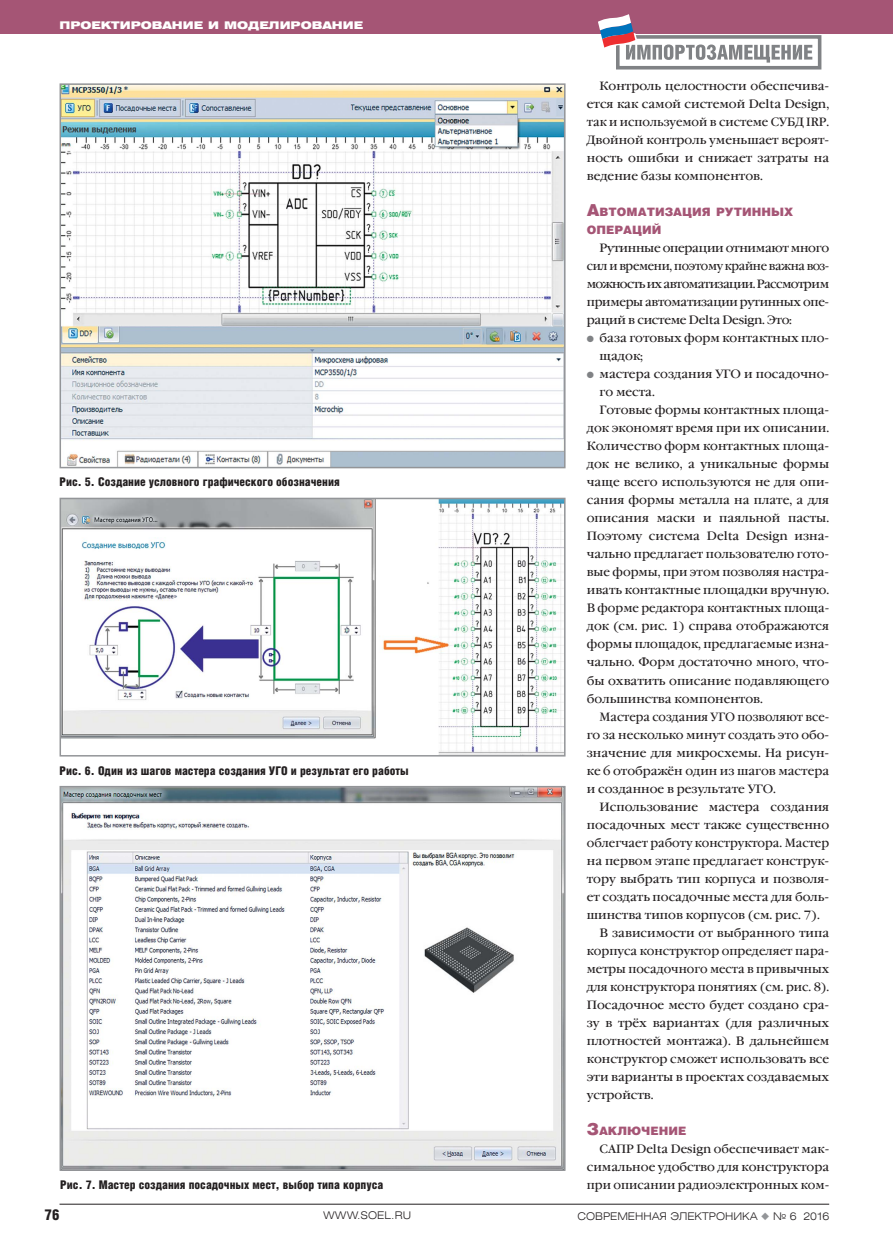
<style>
.page{position:relative;width:893px;height:1251px;background:#fff}
.page>*{position:absolute;margin:0;border:0;box-sizing:border-box;transform-origin:0 0}
.t1{font:15px "Helios Cond Black C";color:#231f20}
.t2{font:12px/18px "Garamond Book C";color:#231f20;text-align:justify}
.t3{font:12px "Helios Cond Black C";color:#231f20}
.t4{font:12px "Garamond Book C";color:#231f20;scale:.95 1}
.t5{font:12px "Garamond Book C";color:#231f20;scale:.96 1}
.t6{font:11.55px/18px "Helios Black C";color:#a55575}
.t7{font:10.5px "Helios Ext Light C";color:#231f20}
.t8{font:10.5px "Helios Ext Black C";color:#fff}
.s1{font-size:16.5px}
.s2{color:#808285}
.s3{color:#939598}
</style>
<div class="page">
<div style="left:0;top:0;width:893px;height:34px;background:#a55575"></div>
<hr style="left:60px;top:1203px;width:769px;height:1px;background:#231f20">
<div style="left:616px;top:35px;width:205px;height:34px;border:4px solid #808285"></div>
<svg style="left:598px;top:14px;width:214px;height:49px"></svg>
<img style="left:63px;top:86px;width:500px;height:379px">
<div style="left:60px;top:83px;width:506px;height:385px;border:2px solid #939598"></div>
<img style="left:63px;top:500px;width:500px;height:253px">
<div style="left:60px;top:497px;width:506px;height:259px;border:2px solid #939598"></div>
<img style="left:63px;top:788px;width:500px;height:379px">
<div style="left:60px;top:785px;width:506px;height:385px;border:2px solid #939598"></div>
<p class="t8" style="left:60px;top:21px;width:305px">ПРОЕКТИРОВАНИЕ И МОДЕЛИРОВАНИЕ</p>
<p class="t3" style="left:60px;top:477px;width:282px">Рис. 5. Создание условного графического обозначения</p>
<p class="t3" style="left:60px;top:765px;width:351px">Рис. 6. Один из шагов мастера создания УГО и результат его работы</p>
<p class="t2" style="left:587px;top:78px;width:244px;text-indent:13px">Контроль целостности обеспечива&shy;ется как самой системой Delta Design, так и используемой в системе СУБД IRP.<br>Двойной контроль уменьшает вероят&shy;ность ошибки и снижает затраты на ведение базы компонентов.</p>
<p class="t6" style="left:587px;top:204px;width:208px"><span class="s1">А</span>ВТОМАТИЗАЦИЯ РУТИННЫХ<br>ОПЕРАЦИЙ</p>
<p class="t2" style="left:587px;top:240px;width:244px;text-indent:13px">Рутинные операции отнимают много сил и времени, поэтому крайне важна воз&shy;можность их автоматизации. Рассмот рим примеры автоматизации рутинных опе&shy;раций в системе Delta Design. Это:</p>
<p class="t2" style="left:600px;top:330px;width:231px;text-indent:-13px"><span class="s2">●</span> база готовых форм контактных пло&shy;щадок;</p>
<p class="t2" style="left:587px;top:366px;width:244px"><span class="s2">●</span> мастера создания УГО и посадочно-</p>
<p class="t2" style="left:600px;top:384px;width:57px">го места.</p>
<p class="t2" style="left:600px;top:402px;width:231px">Готовые формы контактных площа-</p>
<p class="t2" style="left:587px;top:420px;width:244px">док экономят время при их описании.</p>
<p class="t2" style="left:587px;top:438px;width:244px">Количество форм контактных площа-</p>
<p class="t2" style="left:587px;top:456px;width:244px">док не велико, а уникальные формы</p>
<p class="t2" style="left:587px;top:474px;width:244px">чаще всего используются не для опи-</p>
<p class="t2" style="left:587px;top:492px;width:244px">сания формы металла на плате, а для</p>
<p class="t2" style="left:587px;top:510px;width:244px">описания маски и паяльной пасты.</p>
<p class="t2" style="left:587px;top:528px;width:244px">По этому система Delta Design изна-</p>
<p class="t2" style="left:587px;top:546px;width:244px">чально предлагает пользователю гото-</p>
<p class="t2" style="left:587px;top:564px;width:244px">вые формы, при этом позволяя настра-</p>
<p class="t2" style="left:587px;top:582px;width:244px">ивать контактные площадки вручную.</p>
<p class="t2" style="left:587px;top:600px;width:244px">В форме редактора контактных площа-</p>
<p class="t2" style="left:587px;top:618px;width:244px">док (см. рис. 1) справа отображаются</p>
<p class="t2" style="left:587px;top:636px;width:244px">формы площадок, предлагаемые изна-</p>
<p class="t2" style="left:587px;top:654px;width:244px">чально. Форм достаточно много, что-</p>
<p class="t2" style="left:587px;top:672px;width:244px">бы охватить описание подавляющего</p>
<p class="t2" style="left:587px;top:690px;width:178px">большинства компонентов.</p>
<p class="t4" style="left:600px;top:711px;width:243px">Мастера создания УГО позволяют все-</p>
<p class="t2" style="left:587px;top:726px;width:244px">го за несколько минут создать это обо-</p>
<p class="t2" style="left:587px;top:744px;width:244px">значение для микросхемы. На рисун-</p>
<p class="t2" style="left:587px;top:762px;width:244px">ке 6 отображён один из шагов мастера</p>
<p class="t2" style="left:587px;top:780px;width:191px">и созданное в результате УГО.</p>
<p class="t2" style="left:600px;top:798px;width:231px">Использование мастера создания</p>
<p class="t2" style="left:587px;top:816px;width:244px">посадочных мест также существенно</p>
<p class="t2" style="left:587px;top:834px;width:244px">облегчает работу конструктора. Мастер</p>
<p class="t2" style="left:587px;top:852px;width:244px">на первом этапе предлагает конструк-</p>
<p class="t2" style="left:587px;top:870px;width:244px">тору выбрать тип корпуса и позволя-</p>
<p class="t2" style="left:587px;top:888px;width:244px">ет создать посадочные места для боль-</p>
<p class="t2" style="left:587px;top:906px;width:235px">шинства типов корпусов (см. рис. 7).</p>
<p class="t2" style="left:600px;top:924px;width:231px">В зависимости от выбранного типа</p>
<p class="t2" style="left:587px;top:942px;width:244px">корпуса конструктор определяет пара-</p>
<p class="t5" style="left:587px;top:963px;width:254px">метры посадочного места в привычных</p>
<p class="t2" style="left:587px;top:978px;width:244px">для конструктора понятиях (см. рис. 8).</p>
<p class="t2" style="left:587px;top:996px;width:244px">Посадочное место будет создано сра-</p>
<p class="t2" style="left:587px;top:1014px;width:244px">зу в трёх вариантах (для различных</p>
<p class="t2" style="left:587px;top:1032px;width:244px">плотностей монтажа). В дальнейшем</p>
<p class="t2" style="left:587px;top:1050px;width:244px">конструктор сможет использовать все</p>
<p class="t2" style="left:587px;top:1068px;width:244px">эти варианты в проектах создаваемых</p>
<p class="t2" style="left:587px;top:1086px;width:68px">устройств.</p>
<p class="t6" style="left:587px;top:1122px;width:101px"><span class="s1">З</span>АКЛЮЧЕНИЕ</p>
<p class="t2" style="left:587px;top:1140px;width:244px;text-align:right">САПР Delta Design обеспечивает мак&shy;симальное удобство для конструктора</p>
<p class="t3" style="left:60px;top:1179px;width:324px">Рис. 7. Мастер создания посадочных мест, выбор типа корпуса</p>
<p class="t2" style="left:587px;top:1176px;width:244px">при описании радиоэлектронных ком-</p>
<p class="t1" style="left:44px;top:1207px;width:17px">76</p>
<p class="t7" style="left:323px;top:1211px;width:89px">WWW.SOEL.RU</p>
<p class="t7" style="left:578px;top:1211px;width:253px">СОВРЕМЕННАЯ ЭЛЕКТРОНИКА <span class="s3">◆</span> № 6 2016</p>
</div>
